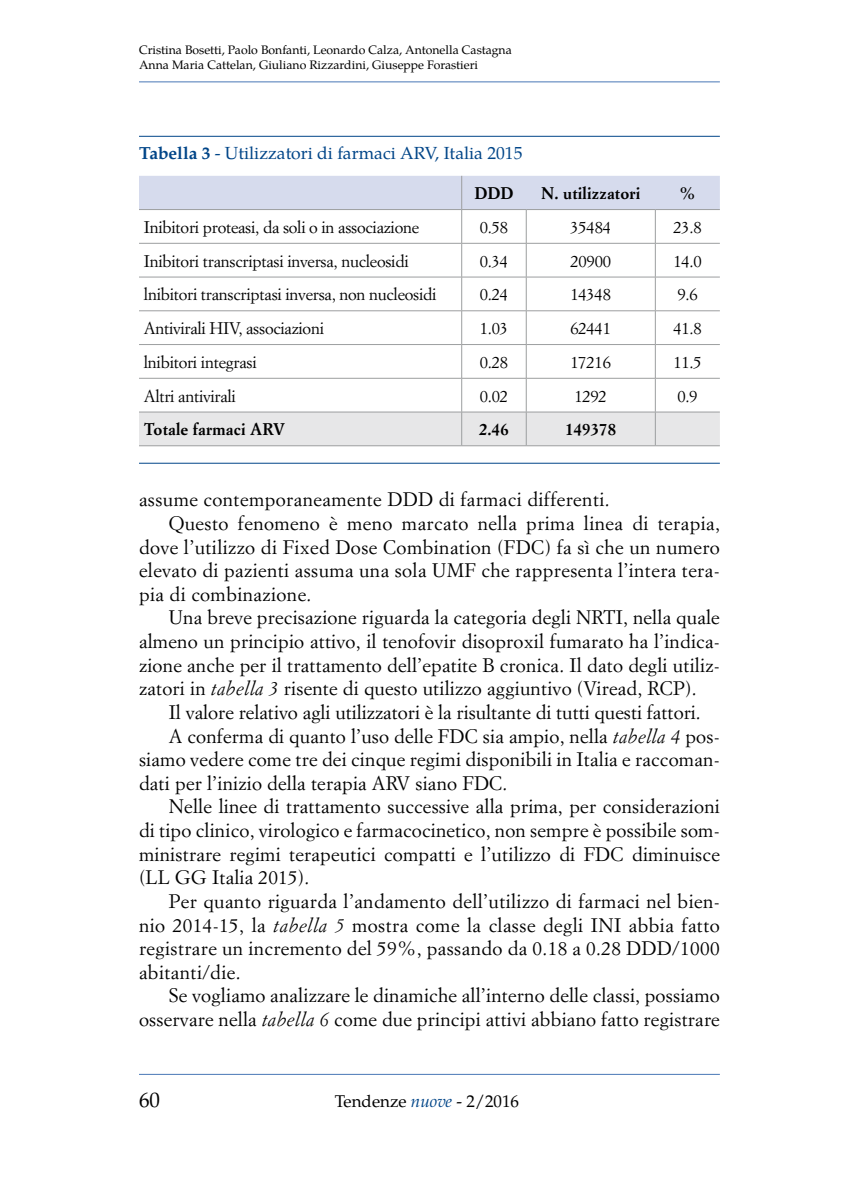
<style>
.page{position:relative;width:844px;height:1191px;background:#fff}
.page>*{position:absolute;margin:0;border:0;box-sizing:border-box;transform-origin:0 0}
.t1{font:21px "Te X Gyre Pagella";color:#000}
.t2{font:19.25px "Simoncini Garamond";letter-spacing:.01em;color:#000}
.t3{font:17.5px "Te X Gyre Pagella";color:#004588}
.t4{font:16.97px "Te X Gyre Pagella";color:#000}
.t5{font:16.62px "Simoncini Garamond";letter-spacing:-.015em;color:#000}
.t6{font:700 16.62px "Simoncini Garamond";letter-spacing:.01em;color:#000}
.t7{font:12.25px/15.8px "Te X Gyre Pagella";color:#000}
.s1{font-weight:700}
.s2{font-style:italic}
.s3{font-style:italic;color:#004588}
</style>
<div class="page">
<hr style="left:139px;top:1074px;width:580px;height:1px;background:#4977b6">
<hr style="left:139px;top:82px;width:580px;height:1px;background:#4977b6">
<hr style="left:139px;top:136px;width:580px;height:1px;background:#004588">
<hr style="left:139px;top:463px;width:580px;height:1px;background:#004588">
<div style="left:139px;top:176px;width:580px;height:33px;background:#d6dbed"></div>
<div style="left:139px;top:413px;width:580px;height:32px;background:#e7e7e8"></div>
<hr style="left:461px;top:210px;width:1px;height:33px;background:#9c9e9f">
<hr style="left:526px;top:210px;width:1px;height:33px;background:#9c9e9f">
<hr style="left:655px;top:210px;width:1px;height:33px;background:#9c9e9f">
<hr style="left:139px;top:243px;width:322px;height:1px;background:#9c9e9f">
<hr style="left:461px;top:243px;width:65px;height:1px;background:#9c9e9f">
<hr style="left:461px;top:243px;width:1px;height:34px;background:#9c9e9f">
<hr style="left:526px;top:243px;width:129px;height:1px;background:#9c9e9f">
<hr style="left:526px;top:243px;width:1px;height:34px;background:#9c9e9f">
<hr style="left:655px;top:243px;width:64px;height:1px;background:#9c9e9f">
<hr style="left:655px;top:243px;width:1px;height:34px;background:#9c9e9f">
<hr style="left:139px;top:277px;width:322px;height:1px;background:#9c9e9f">
<hr style="left:461px;top:277px;width:65px;height:1px;background:#9c9e9f">
<hr style="left:461px;top:277px;width:1px;height:33px;background:#9c9e9f">
<hr style="left:526px;top:277px;width:129px;height:1px;background:#9c9e9f">
<hr style="left:526px;top:277px;width:1px;height:33px;background:#9c9e9f">
<hr style="left:655px;top:277px;width:64px;height:1px;background:#9c9e9f">
<hr style="left:655px;top:277px;width:1px;height:33px;background:#9c9e9f">
<hr style="left:139px;top:310px;width:322px;height:1px;background:#9c9e9f">
<hr style="left:461px;top:310px;width:65px;height:1px;background:#9c9e9f">
<hr style="left:461px;top:311px;width:1px;height:33px;background:#9c9e9f">
<hr style="left:526px;top:310px;width:129px;height:1px;background:#9c9e9f">
<hr style="left:526px;top:311px;width:1px;height:33px;background:#9c9e9f">
<hr style="left:655px;top:310px;width:64px;height:1px;background:#9c9e9f">
<hr style="left:655px;top:311px;width:1px;height:33px;background:#9c9e9f">
<hr style="left:139px;top:344px;width:322px;height:1px;background:#9c9e9f">
<hr style="left:461px;top:344px;width:65px;height:1px;background:#9c9e9f">
<hr style="left:461px;top:345px;width:1px;height:33px;background:#9c9e9f">
<hr style="left:526px;top:344px;width:129px;height:1px;background:#9c9e9f">
<hr style="left:526px;top:345px;width:1px;height:33px;background:#9c9e9f">
<hr style="left:655px;top:344px;width:64px;height:1px;background:#9c9e9f">
<hr style="left:655px;top:345px;width:1px;height:33px;background:#9c9e9f">
<hr style="left:139px;top:378px;width:322px;height:1px;background:#9c9e9f">
<hr style="left:461px;top:378px;width:65px;height:1px;background:#9c9e9f">
<hr style="left:461px;top:378px;width:1px;height:34px;background:#9c9e9f">
<hr style="left:526px;top:378px;width:129px;height:1px;background:#9c9e9f">
<hr style="left:526px;top:378px;width:1px;height:34px;background:#9c9e9f">
<hr style="left:655px;top:378px;width:64px;height:1px;background:#9c9e9f">
<hr style="left:655px;top:378px;width:1px;height:34px;background:#9c9e9f">
<hr style="left:139px;top:209px;width:322px;height:1px;background:#9c9e9f">
<hr style="left:655px;top:209px;width:64px;height:1px;background:#9c9e9f">
<hr style="left:526px;top:209px;width:129px;height:1px;background:#9c9e9f">
<hr style="left:461px;top:176px;width:1px;height:33px;background:#9c9e9f">
<hr style="left:461px;top:209px;width:65px;height:1px;background:#9c9e9f">
<hr style="left:526px;top:412px;width:129px;height:1px;background:#9c9e9f">
<hr style="left:526px;top:445px;width:129px;height:1px;background:#9c9e9f">
<hr style="left:461px;top:412px;width:65px;height:1px;background:#9c9e9f">
<hr style="left:461px;top:445px;width:65px;height:1px;background:#9c9e9f">
<hr style="left:139px;top:412px;width:322px;height:1px;background:#9c9e9f">
<hr style="left:139px;top:445px;width:322px;height:1px;background:#9c9e9f">
<hr style="left:655px;top:412px;width:64px;height:1px;background:#9c9e9f">
<hr style="left:655px;top:445px;width:64px;height:1px;background:#9c9e9f">
<hr style="left:461px;top:412px;width:1px;height:33px;background:#9c9e9f">
<hr style="left:526px;top:412px;width:1px;height:33px;background:#9c9e9f">
<hr style="left:655px;top:412px;width:1px;height:33px;background:#9c9e9f">
<p class="t7" style="left:139px;top:41px;width:374px">Cristina Bosetti, Paolo Bonfanti, Leonardo Calza, Antonella Castagna<br>Anna Maria Cattelan, Giuliano Rizzardini, Giuseppe Forastieri</p>
<p class="t3" style="left:139px;top:140px;width:385px"><span class="s1">Tabella 3</span> - Utilizzatori di farmaci ARV, Italia 2015</p>
<p class="t6" style="left:474px;top:183px;width:41px">DDD</p>
<p class="t6" style="left:541px;top:183px;width:101px">N. utilizzatori</p>
<p class="t6" style="left:679px;top:183px;width:18px">%</p>
<p class="t5" style="left:144px;top:217px;width:276px">Inibitori proteasi, da soli o in associazione</p>
<p class="t5" style="left:479px;top:217px;width:30px">0.58</p>
<p class="t5" style="left:570px;top:217px;width:42px">35484</p>
<p class="t5" style="left:673px;top:217px;width:30px">23.8</p>
<p class="t5" style="left:144px;top:251px;width:266px">Inibitori transcriptasi inversa, nucleosidi</p>
<p class="t5" style="left:479px;top:251px;width:30px">0.34</p>
<p class="t5" style="left:570px;top:251px;width:42px">20900</p>
<p class="t5" style="left:673px;top:251px;width:30px">14.0</p>
<p class="t5" style="left:144px;top:284px;width:294px">lnibitori transcriptasi inversa, non nucleosidi</p>
<p class="t5" style="left:479px;top:284px;width:30px">0.24</p>
<p class="t5" style="left:570px;top:284px;width:42px">14348</p>
<p class="t5" style="left:677px;top:284px;width:22px">9.6</p>
<p class="t5" style="left:144px;top:318px;width:181px">Antivirali HIV, associazioni</p>
<p class="t5" style="left:479px;top:318px;width:30px">1.03</p>
<p class="t5" style="left:570px;top:318px;width:42px">62441</p>
<p class="t5" style="left:673px;top:318px;width:30px">41.8</p>
<p class="t5" style="left:144px;top:352px;width:114px">lnibitori integrasi</p>
<p class="t5" style="left:479px;top:352px;width:30px">0.28</p>
<p class="t5" style="left:570px;top:352px;width:42px">17216</p>
<p class="t5" style="left:673px;top:352px;width:30px">11.5</p>
<p class="t5" style="left:144px;top:385px;width:93px">Altri antivirali</p>
<p class="t5" style="left:479px;top:385px;width:30px">0.02</p>
<p class="t5" style="left:574px;top:385px;width:34px">1292</p>
<p class="t5" style="left:677px;top:385px;width:22px">0.9</p>
<p class="t6" style="left:144px;top:419px;width:143px">Totale farmaci ARV</p>
<p class="t6" style="left:479px;top:419px;width:31px">2.46</p>
<p class="t6" style="left:565px;top:419px;width:52px">149378</p>
<p class="t2" style="left:139px;top:488px;width:472px">assume contemporaneamente DDD di farmaci differenti.</p>
<p class="t2" style="left:169px;top:511px;width:552px">Questo fenomeno è meno marcato nella prima linea di terapia,</p>
<p class="t2" style="left:139px;top:535px;width:582px">dove l’utilizzo di Fixed Dose Combination (FDC) fa sì che un numero</p>
<p class="t2" style="left:139px;top:558px;width:582px">elevato di pazienti assuma una sola UMF che rappresenta l’intera tera-</p>
<p class="t2" style="left:139px;top:582px;width:174px">pia di combinazione.</p>
<p class="t2" style="left:169px;top:606px;width:552px">Una breve precisazione riguarda la categoria degli NRTI, nella quale</p>
<p class="t2" style="left:139px;top:629px;width:582px">almeno un principio attivo, il tenofovir disoproxil fumarato ha l’indica-</p>
<p class="t2" style="left:139px;top:653px;width:582px">zione anche per il trattamento dell’epatite B cronica. Il dato degli utiliz-</p>
<p class="t2" style="left:139px;top:676px;width:559px">zatori in <span class="s2">tabella 3</span> risente di questo utilizzo aggiuntivo (Viread, RCP).</p>
<p class="t2" style="left:169px;top:700px;width:533px">Il valore relativo agli utilizzatori è la risultante di tutti questi fattori.</p>
<p class="t2" style="left:169px;top:724px;width:552px">A conferma di quanto l’uso delle FDC sia ampio, nella <span class="s2">tabella 4</span> pos-</p>
<p class="t2" style="left:139px;top:747px;width:582px">siamo vedere come tre dei cinque regimi disponibili in Italia e raccoman-</p>
<p class="t2" style="left:139px;top:771px;width:370px">dati per l’inizio della terapia ARV siano FDC.</p>
<p class="t2" style="left:169px;top:795px;width:552px">Nelle linee di trattamento successive alla prima, per considerazioni</p>
<p class="t2" style="left:139px;top:818px;width:582px">di tipo clinico, virologico e farmacocinetico, non sempre è possibile som-</p>
<p class="t2" style="left:139px;top:842px;width:582px">ministrare regimi terapeutici compatti e l’utilizzo di FDC diminuisce</p>
<p class="t2" style="left:139px;top:865px;width:172px">(LL GG Italia 2015).</p>
<p class="t2" style="left:169px;top:889px;width:552px">Per quanto riguarda l’andamento dell’utilizzo di farmaci nel bien-</p>
<p class="t2" style="left:139px;top:913px;width:582px">nio 2014-15, la <span class="s2">tabella 5</span> mostra come la classe degli INI abbia fatto</p>
<p class="t2" style="left:139px;top:936px;width:582px">registrare un incremento del 59%, passando da 0.18 a 0.28 DDD/1000</p>
<p class="t2" style="left:139px;top:960px;width:103px">abitanti/die.</p>
<p class="t2" style="left:169px;top:984px;width:552px">Se vogliamo analizzare le dinamiche all’interno delle classi, possiamo</p>
<p class="t2" style="left:139px;top:1007px;width:582px">osservare nella <span class="s2">tabella 6</span> come due principi attivi abbiano fatto registrare</p>
<p class="t1" style="left:139px;top:1084px;width:22px">60</p>
<p class="t4" style="left:335px;top:1088px;width:186px">Tendenze <span class="s3">nuove</span> - 2/2016</p>
</div>
